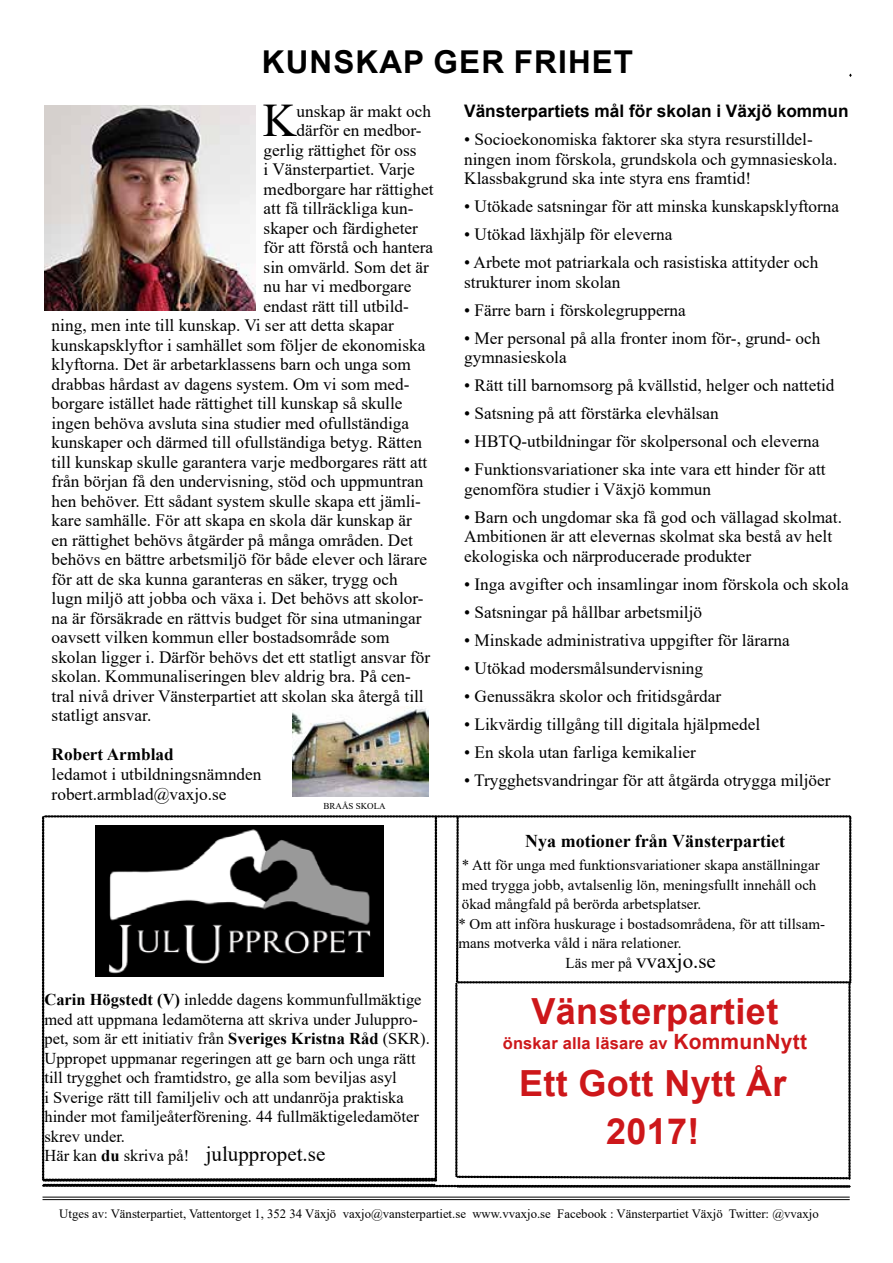
<style>
.page{position:relative;width:893px;height:1263px;background:#fff}
.page>*{position:absolute;margin:0;border:0;box-sizing:border-box;transform-origin:0 0}
.t1{font:46.65px "Times New Roman";color:#000}
.t2{font:700 36px/47.4px "Arial";letter-spacing:.01em;color:#cd171a;text-align:center}
.t3{font:700 31.5px "Arial";letter-spacing:.035em;color:#000}
.t4{font:21px "Times New Roman";color:#000}
.t5{font:700 18px "Times New Roman";color:#000}
.t6{font:17.25px/19.5px "Times New Roman";color:#000}
.t7{font:700 17.25px "Arial";color:#000}
.t8{font:700 17.25px "Times New Roman";color:#000}
.t9{font:16.5px/19.5px "Times New Roman";color:#000}
.t10{font:700 16.5px "Arial";letter-spacing:.01em;color:#cd171a}
.t11{font:15px/19.5px "Times New Roman";color:#000}
.t12{font:12.75px "Times New Roman";color:#000}
.t13{font:9px "Times New Roman";color:#000}
.s1{font-weight:700}
.s2{font-size:21px}
.s3{font-size:15px}
</style>
<div class="page">
<hr style="left:43px;top:1197px;width:807px;height:1px;background:#000">
<hr style="left:43px;top:1199px;width:807px;height:1px;background:#000">
<img style="left:44px;top:105px;width:211px;height:206px">
<img style="left:292px;top:706px;width:137px;height:91px">
<svg style="left:42px;top:815px;width:809px;height:372px"></svg>
<h3 class="t3" style="left:262px;top:40px;width:373px">KUNSKAP GER FRIHET</h3>
<h1 class="t1" style="left:263px;top:88px;width:35px">K</h1>
<p class="t6" style="left:297px;top:101px;width:136px">unskap är makt och</p>
<p class="t6" style="left:297px;top:120px;width:127px">därför en medbor-</p>
<p class="t6" style="left:264px;top:140px;width:154px">gerlig rättighet för oss</p>
<p class="t6" style="left:264px;top:159px;width:153px">i Vänsterpartiet. Varje</p>
<p class="t6" style="left:264px;top:179px;width:171px">medborgare har rättighet</p>
<p class="t6" style="left:264px;top:198px;width:151px">att få tillräckliga kun-</p>
<p class="t6" style="left:264px;top:218px;width:156px">skaper och färdigheter</p>
<p class="t6" style="left:264px;top:237px;width:171px">för att förstå och hantera</p>
<p class="t6" style="left:264px;top:257px;width:167px">sin omvärld. Som det är</p>
<p class="t6" style="left:264px;top:276px;width:149px">nu har vi medborgare</p>
<p class="t6" style="left:264px;top:296px;width:147px">endast rätt till utbild-</p>
<p class="t6" style="left:52px;top:315px;width:344px">ning, men inte till kunskap. Vi ser att detta skapar</p>
<p class="t6" style="left:52px;top:335px;width:375px">kunskapsklyftor i samhället som följer de ekonomiska</p>
<p class="t6" style="left:52px;top:354px;width:361px">klyftorna. Det är arbetarklassens barn och unga som</p>
<p class="t6" style="left:52px;top:374px;width:359px">drabbas hårdast av dagens system. Om vi som med-</p>
<p class="t6" style="left:52px;top:393px;width:352px">borgare istället hade rättighet till kunskap så skulle</p>
<p class="t6" style="left:52px;top:413px;width:359px">ingen behöva avsluta sina studier med ofullständiga</p>
<p class="t6" style="left:52px;top:432px;width:372px">kunskaper och därmed till ofullständiga betyg. Rätten</p>
<p class="t6" style="left:52px;top:452px;width:377px">till kunskap skulle garantera varje medborgares rätt att</p>
<p class="t6" style="left:52px;top:471px;width:373px">från början få den undervisning, stöd och uppmuntran</p>
<p class="t6" style="left:52px;top:491px;width:371px">hen behöver. Ett sådant system skulle skapa ett jämli-</p>
<p class="t6" style="left:52px;top:510px;width:362px">kare samhälle. För att skapa en skola där kunskap är</p>
<p class="t6" style="left:52px;top:530px;width:363px">en rättighet behövs åtgärder på många områden. Det</p>
<p class="t6" style="left:52px;top:549px;width:377px">behövs en bättre arbetsmiljö för både elever och lärare</p>
<p class="t6" style="left:52px;top:569px;width:348px">för att de ska kunna garanteras en säker, trygg och</p>
<p class="t6" style="left:52px;top:588px;width:373px">lugn miljö att jobba och växa i. Det behövs att skolor-</p>
<p class="t6" style="left:52px;top:608px;width:371px">na är försäkrade en rättvis budget för sina utmaningar</p>
<p class="t6" style="left:52px;top:627px;width:339px">oavsett vilken kommun eller bostadsområde som</p>
<p class="t6" style="left:52px;top:646px;width:380px">skolan ligger i. Därför behövs det ett statligt ansvar för</p>
<p class="t6" style="left:52px;top:666px;width:361px">skolan. Kommunaliseringen blev aldrig bra. På cen-</p>
<p class="t6" style="left:52px;top:685px;width:374px">tral nivå driver Vänsterpartiet att skolan ska återgå till</p>
<p class="t6" style="left:52px;top:705px;width:101px">statligt ansvar.</p>
<p class="t8" style="left:52px;top:742px;width:124px">Robert Armblad</p>
<p class="t6" style="left:52px;top:763px;width:211px;line-height:20.7px">ledamot i utbildningsnämnden robert.armblad@vaxjo.se</p>
<p class="t13" style="left:324px;top:799px;width:64px">BRAÅS SKOLA</p>
<p class="t9" style="left:44px;top:989px;width:387px"><span class="s1">Carin Högstedt (V)</span> inledde dagens kommunfullmäktige med att uppmana ledamöterna att skriva under Juluppro&shy;pet, som är ett initiativ från <span class="s1">Sveriges Kristna Råd</span> (SKR).<br>Uppropet uppmanar regeringen att ge barn och unga rätt till trygghet och framtidstro, ge alla som beviljas asyl<br>i Sverige rätt till familjeliv och att undanröja praktiska hinder mot familjeåterförening. 44 fullmäktigeledamöter skrev under.<br>Här kan <span class="s1">du</span> skriva på! <span class="s2">juluppropet.se</span></p>
<p class="t7" style="left:464px;top:99px;width:386px">Vänsterpartiets mål för skolan i Växjö kommun</p>
<p class="t6" style="left:464px;top:129px;width:375px">• Socioekonomiska faktorer ska styra resurstilldel&shy;ningen inom förskola, grundskola och gymnasieskola.<br>Klassbakgrund ska inte styra ens framtid!</p>
<p class="t6" style="left:464px;top:196px;width:376px">• Utökade satsningar för att minska kunskapsklyftorna</p>
<p class="t6" style="left:464px;top:224px;width:210px">• Utökad läxhjälp för eleverna</p>
<p class="t6" style="left:464px;top:252px;width:356px">• Arbete mot patriarkala och rasistiska attityder och strukturer inom skolan</p>
<p class="t6" style="left:464px;top:300px;width:223px">• Färre barn i förskolegrupperna</p>
<p class="t6" style="left:464px;top:328px;width:358px">• Mer personal på alla fronter inom för-, grund- och gymnasieskola</p>
<p class="t6" style="left:464px;top:375px;width:372px">• Rätt till barnomsorg på kvällstid, helger och nattetid</p>
<p class="t6" style="left:464px;top:403px;width:256px">• Satsning på att förstärka elevhälsan</p>
<p class="t6" style="left:464px;top:431px;width:357px">• HBTQ-utbildningar för skolpersonal och eleverna</p>
<p class="t6" style="left:464px;top:459px;width:363px">• Funktionsvariationer ska inte vara ett hinder för att genomföra studier i Växjö kommun</p>
<p class="t6" style="left:464px;top:507px;width:379px">• Barn och ungdomar ska få god och vällagad skolmat.<br>Ambitionen är att elevernas skolmat ska bestå av helt ekologiska och närproducerade produkter</p>
<p class="t6" style="left:464px;top:574px;width:386px">• Inga avgifter och insamlingar inom förskola och skola</p>
<p class="t6" style="left:464px;top:602px;width:239px">• Satsningar på hållbar arbetsmiljö</p>
<p class="t6" style="left:464px;top:630px;width:327px">• Minskade administrativa uppgifter för lärarna</p>
<p class="t6" style="left:464px;top:658px;width:240px">• Utökad modersmålsundervisning</p>
<p class="t6" style="left:464px;top:686px;width:259px">• Genussäkra skolor och fritidsgårdar</p>
<p class="t6" style="left:464px;top:714px;width:297px">• Likvärdig tillgång till digitala hjälpmedel</p>
<p class="t6" style="left:464px;top:742px;width:233px">• En skola utan farliga kemikalier</p>
<p class="t6" style="left:464px;top:770px;width:368px">• Trygghetsvandringar för att åtgärda otrygga miljöer</p>
<p class="t5" style="left:525px;top:827px;width:261px">Nya motioner från Vänsterpartiet</p>
<p class="t11" style="left:458px;top:855px;width:368px">* Att för unga med funktionsvariationer skapa anställningar med trygga jobb, avtalsenlig lön, meningsfullt innehåll och ökad mångfald på berörda arbetsplatser.<br>* Om att införa huskurage i bostadsområdena, för att tillsam&shy;mans motverka våld i nära relationer.</p>
<p class="t4" style="left:566px;top:946px;width:152px"><span class="s3">Läs mer på</span> vvaxjo.se</p>
<h2 class="t2" style="left:532px;top:988px;width:248px">Vänsterpartiet</h2>
<p class="t10" style="left:503px;top:1031px;width:306px">önskar alla läsare av <span class="s2">KommunNytt</span></p>
<h2 class="t2" style="left:519px;top:1060px;width:269px">Ett Gott Nytt År<br>2017!</h2>
<p class="t12" style="left:59px;top:1205px;width:761px">Utges av: Vänsterpartiet, Vattentorget 1, 352 34 Växjö vaxjo@vansterpartiet.se www.vvaxjo.se Facebook : Vänsterpartiet Växjö Twitter: @vvaxjo</p>
</div>
